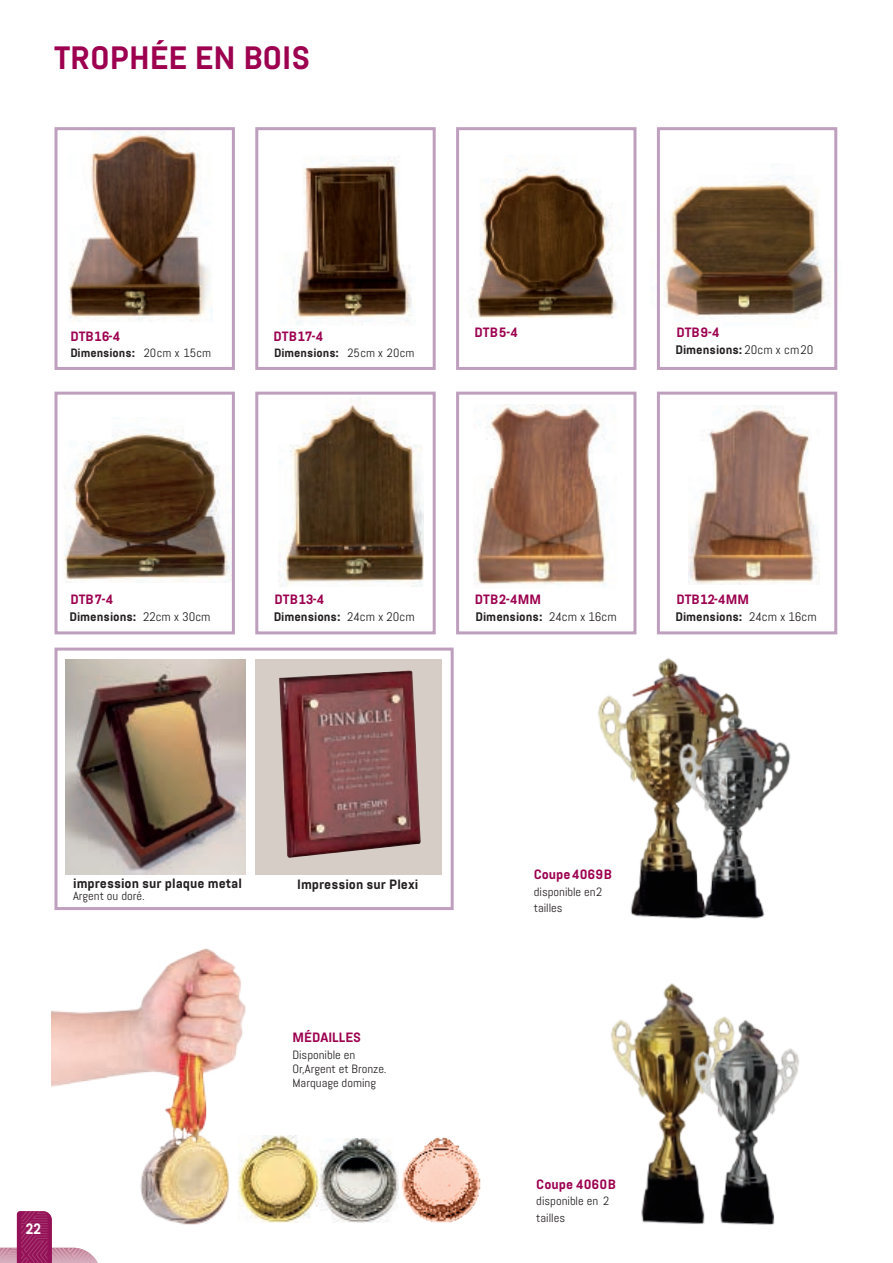
<style>
.page{position:relative;width:893px;height:1263px;background:#fff}
.page>*{position:absolute;margin:0;border:0;box-sizing:border-box;transform-origin:0 0}
.t1{font:700 32.25px "Abel Pro";color:#9c004f;scale:1.04 1}
.t2{font:700 15px "Abel Pro";color:#fff}
.t3{font:700 13.5px "Abel Pro";color:#9c004f;scale:1.04 1}
.t4{font:700 13.5px "Abel Pro";color:#231f20;scale:1.04 1}
.t5{font:700 12.45px "Abel Pro";color:#231f20;scale:1.04 1}
.t6{font:12px/16.5px "Abel Pro";color:#231f20;scale:1.04 1}
.t7{font:700 12px "Abel Pro";color:#231f20;scale:1.04 1}
.s1{font-weight:400}
</style>
<div class="page">
<svg style="left:0;top:1211px;width:98px;height:52px"></svg>
<div style="left:255px;top:659px;width:186px;height:216px;background:#d6cec6"></div>
<img style="left:598px;top:658px;width:141px;height:260px">
<img style="left:665px;top:707px;width:126px;height:212px">
<img style="left:611px;top:983px;width:83px;height:241px">
<img style="left:686px;top:1011px;width:113px;height:214px">
<img style="left:68px;top:131px;width:144px;height:190px">
<img style="left:292px;top:156px;width:120px;height:169px">
<img style="left:470px;top:167px;width:147px;height:151px">
<img style="left:656px;top:164px;width:182px;height:164px">
<img style="left:64px;top:429px;width:167px;height:153px">
<img style="left:279px;top:398px;width:144px;height:189px">
<img style="left:474px;top:405px;width:132px;height:180px">
<img style="left:689px;top:406px;width:131px;height:179px">
<div style="left:54px;top:127px;width:181px;height:243px;border:3px solid #bf9fbe"></div>
<div style="left:255px;top:127px;width:181px;height:243px;border:3px solid #bf9fbe"></div>
<div style="left:456px;top:127px;width:180px;height:243px;border:3px solid #bf9fbe"></div>
<div style="left:657px;top:127px;width:180px;height:243px;border:3px solid #bf9fbe"></div>
<div style="left:54px;top:392px;width:181px;height:242px;border:3px solid #bf9fbe"></div>
<div style="left:255px;top:392px;width:181px;height:242px;border:3px solid #bf9fbe"></div>
<div style="left:456px;top:392px;width:180px;height:242px;border:3px solid #bf9fbe"></div>
<div style="left:657px;top:392px;width:180px;height:242px;border:3px solid #bf9fbe"></div>
<img style="left:52px;top:948px;width:307px;height:283px">
<img style="left:66px;top:660px;width:180px;height:215px">
<img style="left:239px;top:1135px;width:80px;height:87px">
<img style="left:320px;top:1138px;width:79px;height:84px">
<img style="left:279px;top:671px;width:142px;height:187px">
<div style="left:54px;top:648px;width:400px;height:262px;border:3px solid #bf9fbe"></div>
<img style="left:401px;top:1137px;width:80px;height:86px">
<p class="t1" style="left:54px;top:36px;width:248px">TROPHÉE EN BOIS</p>
<p class="t3" style="left:70px;top:327px;width:50px">DTB 16-4</p>
<p class="t7" style="left:70px;top:345px;width:137px">Dimensions: <span class="s1">20cm x 15cm</span></p>
<p class="t3" style="left:273px;top:327px;width:49px">DTB 17-4</p>
<p class="t3" style="left:475px;top:323px;width:43px">DTB 5-4</p>
<p class="t7" style="left:274px;top:345px;width:137px">Dimensions: <span class="s1">25cm x 20cm</span></p>
<p class="t3" style="left:676px;top:323px;width:43px">DTB 9-4</p>
<p class="t5" style="left:676px;top:341px;width:134px">Dimensions: <span class="s1">20cm x cm20</span></p>
<p class="t3" style="left:70px;top:590px;width:43px">DTB 7-4</p>
<p class="t5" style="left:70px;top:608px;width:137px">Dimensions: <span class="s1">22cm x 30cm</span></p>
<p class="t3" style="left:274px;top:590px;width:50px">DTB 13-4</p>
<p class="t5" style="left:274px;top:608px;width:137px">Dimensions: <span class="s1">24cm x 20cm</span></p>
<p class="t3" style="left:475px;top:590px;width:65px">DTB 2-4MM</p>
<p class="t5" style="left:476px;top:608px;width:137px">Dimensions: <span class="s1">24cm x 16cm</span></p>
<p class="t3" style="left:676px;top:590px;width:71px">DTB 12-4MM</p>
<p class="t5" style="left:676px;top:608px;width:137px">Dimensions: <span class="s1">24cm x 16cm</span></p>
<p class="t4" style="left:73px;top:874px;width:164px">impression sur plaque metal</p>
<p class="t4" style="left:297px;top:875px;width:118px">Impression sur Plexi</p>
<p class="t6" style="left:73px;top:888px;width:71px">Argent ou doré.</p>
<p class="t3" style="left:293px;top:1028px;width:67px">MÉDAILLES</p>
<p class="t6" style="left:293px;top:1047px;width:92px;line-height:14.4px">Disponible en<br>Or,Argent et Bronze.<br>Marquage doming</p>
<p class="t2" style="left:26px;top:1218px;width:17px">22</p>
<p class="t3" style="left:534px;top:865px;width:76px">Coupe 4069B</p>
<p class="t6" style="left:534px;top:883px;width:67px">disponible en 2 tailles</p>
<p class="t3" style="left:536px;top:1175px;width:78px">Coupe 4060B</p>
<p class="t6" style="left:536px;top:1193px;width:72px">disponible en 2 tailles</p>
</div>
